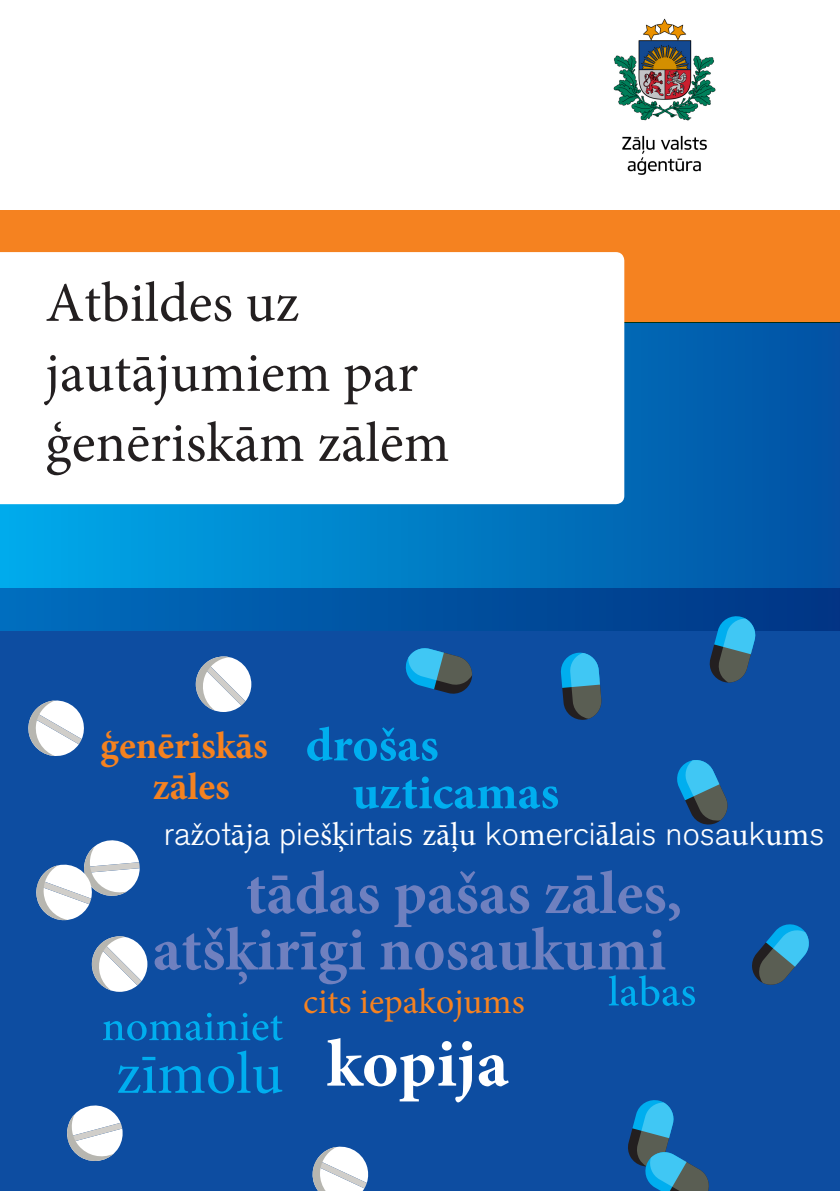
<style>
.page{position:relative;width:840px;height:1191px;background:#fff}
.page>*{position:absolute;margin:0;border:0;box-sizing:border-box;transform-origin:0 0}
.t1{font:700 94.8px "Adobe Arabic";color:#fff}
.t2{font:700 67.4px "Adobe Arabic";color:#00aeef}
.t3{font:700 61px/56.4px "Minion Pro";color:#6f80bf;text-align:right}
.t4{font:59.6px/52.6px "Adobe Arabic";color:#00aeef}
._01___platte_tekst{font:56px/70px "Minion Pro";color:#231f20}
.t5{font:700 38.2px "Minion Pro";color:#f58220}
.t6{font:35.6px "Minion Pro";color:#f58220}
.t7{font:300 32.8px "Akzidenz Grotesk BE";color:#fff}
.s1{font-family:"Adobe Arabic";font-size:67.4px;color:#00aeef}
.s2{font-family:"Minion Pro";font-weight:400}
.s3{font-family:"Minion Pro"}
</style>
<div class="page">
<div style="left:0;top:588px;width:839px;height:603px;background:#0d4da1"></div>
<svg style="left:677px;top:760px;width:51px;height:65px"></svg>
<svg style="left:92px;top:936px;width:55px;height:56px"></svg>
<svg style="left:0;top:322px;width:839px;height:308px;background:#006ab6"></svg>
<div style="left:0;top:210px;width:839px;height:112px;background:#f58220"></div>
<svg style="left:0;top:252px;width:624px;height:252px"></svg>
<svg style="left:28px;top:700px;width:56px;height:56px"></svg>
<svg style="left:36px;top:840px;width:104px;height:81px"></svg>
<svg style="left:67px;top:1105px;width:56px;height:56px"></svg>
<svg style="left:195px;top:656px;width:56px;height:56px"></svg>
<svg style="left:312px;top:1146px;width:56px;height:45px"></svg>
<svg style="left:708px;top:614px;width:48px;height:68px"></svg>
<svg style="left:405px;top:648px;width:67px;height:46px"></svg>
<svg style="left:752px;top:924px;width:57px;height:61px"></svg>
<svg style="left:561px;top:652px;width:40px;height:68px"></svg>
<svg style="left:628px;top:1100px;width:81px;height:91px"></svg>
<img style="left:613px;top:18px;width:103px;height:157px">
<p class="_01___platte_tekst" style="left:45px;top:268px;width:405px">Atbildes uz jautājumiem par ģenēriskām zālēm</p>
<p class="t5" style="left:100px;top:719px;width:339px">ģenēriskās <span class="s1">drošas</span></p>
<p class="t5" style="left:153px;top:760px;width:78px">zāles</p>
<p class="t2" style="left:352px;top:745px;width:208px">uzticamas</p>
<p class="t7" style="left:164px;top:815px;width:661px">ra<span class="s2">ž</span>ot<span class="s2">āj</span>a pie<span class="s2">šķ</span>irtais <span class="s2">zāļu</span> ko<span class="s2">m</span>erci<span class="s2">āl</span>ais nosa<span class="s2">u</span>k<span class="s2">um</span>s</p>
<p class="t3" style="left:153px;top:864px;width:530px">tādas pašas zāles, atšķirīgi nosaukumi</p>
<p class="t4" style="left:608px;top:958px;width:89px">labas</p>
<p class="t6" style="left:303px;top:978px;width:223px">cits iepakojums</p>
<p class="t4" style="left:102px;top:993px;width:183px">nomainiet <span class="s3">zīmolu</span></p>
<p class="t1" style="left:326px;top:997px;width:183px">kopija</p>
</div>
